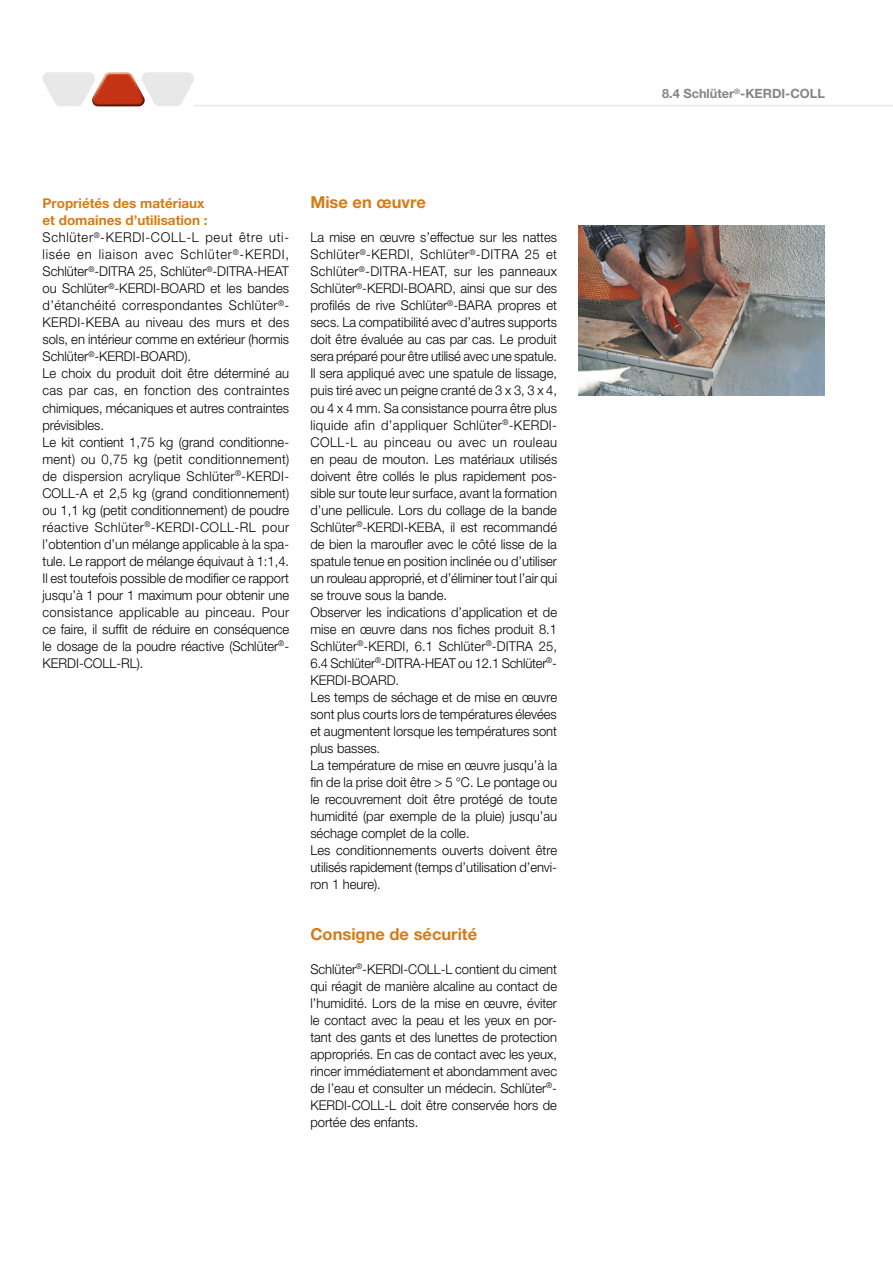
<style>
.page{position:relative;width:893px;height:1263px;background:#fff}
.page>*{position:absolute;margin:0;border:0;box-sizing:border-box;transform-origin:0 0}
.t1{font:700 16.5px "Helvetica Neue LT Pro";color:#d57b16}
.t2{font:300 13.5px/17px "Helvetica Neue LT Pro";color:#000;scale:.96 1}
.t3{font:700 12.75px "Helvetica Neue LT Pro";color:#858585}
.s1{font-weight:700;color:#d57b16}
</style>
<div class="page">
<hr style="left:194px;top:105px;width:699px;height:1px;background:#e8e8e8">
<svg style="left:43px;top:72px;width:151px;height:34px"></svg>
<img style="left:578px;top:225px;width:247px;height:170px">
<p class="t2" style="left:43px;top:195px;width:259px"><span class="s1">Propriétés des matériaux<br>et domaines d’utilisation :<br></span>Schlüter<sup>®</sup>-KERDI-COLL-L peut être uti&shy;lisée en liaison avec Schlüter<sup>®</sup>-KERDI, Schlüter<sup>®</sup>-DITRA 25, Schlüter<sup>®</sup>-DITRA-HEAT ou Schlüter<sup>®</sup>-KERDI-BOARD et les bandes d’étanchéité correspondantes Schlüter<sup>®</sup>- KERDI-KEBA au niveau des murs et des sols, en intérieur comme en extérieur (hormis Schlüter<sup>®</sup>-KERDI-BOARD).<br>Le choix du produit doit être déterminé au cas par cas, en fonction des contraintes chimiques, mécaniques et autres contraintes prévisibles.<br>Le kit contient 1,75 kg (grand conditionne&shy;ment) ou 0,75 kg (petit conditionnement) de dispersion acrylique Schlüter<sup>®</sup>-KERDI-COLL-A et 2,5 kg (grand conditionnement) ou 1,1 kg (petit conditionnement) de poudre réactive Schlüter<sup>®</sup>-KERDI-COLL-RL pour l’obtention d’un mélange applicable à la spa&shy;tule. Le rapport de mélange équivaut à 1:1,4.<br>Il est toutefois possible de modifier ce rapport jusqu’à 1 pour 1 maximum pour obtenir une consistance applicable au pinceau. Pour ce faire, il suffit de réduire en conséquence le dosage de la poudre réactive (Schlüter<sup>®</sup>- KERDI-COLL-RL).</p>
<p class="t1" style="left:310px;top:192px;width:117px">Mise en œuvre</p>
<p class="t2" style="left:310px;top:229px;width:259px">La mise en œuvre s’effectue sur les nattes Schlüter<sup>®</sup>-KERDI, Schlüter<sup>®</sup>-DITRA 25 et Schlüter<sup>®</sup>-DITRA-HEAT, sur les panneaux Schlüter<sup>®</sup>-KERDI-BOARD, ainsi que sur des profilés de rive Schlüter<sup>®</sup>-BARA propres et secs. La compatibilité avec d’autres supports doit être évaluée au cas par cas. Le produit sera préparé pour être utilisé avec une spatule.<br>Il sera appliqué avec une spatule de lissage, puis tiré avec un peigne cranté de 3 x 3, 3 x 4, ou 4 x 4 mm. Sa consistance pourra être plus liquide afin d’appliquer Schlüter<sup>®</sup>-KERDI-COLL-L au pinceau ou avec un rouleau en peau de mouton. Les matériaux utilisés doivent être collés le plus rapidement pos&shy;sible sur toute leur surface, avant la formation d’une pellicule. Lors du collage de la bande Schlüter<sup>®</sup>-KERDI-KEBA, il est recommandé de bien la maroufler avec le côté lisse de la spatule tenue en position inclinée ou d’utiliser un rouleau approprié, et d’éliminer tout l’air qui se trouve sous la bande.<br>Observer les indications d’application et de mise en œuvre dans nos fiches produit 8.1<br>Schlüter<sup>®</sup>-KERDI, 6.1 Schlüter<sup>®</sup>-DITRA 25, 6.4 Schlüter<sup>®</sup>-DITRA-HEAT ou 12.1 Schlüter<sup>®</sup>- KERDI-BOARD.<br>Les temps de séchage et de mise en œuvre sont plus courts lors de températures élevées et augmentent lorsque les températures sont plus basses.<br>La température de mise en œuvre jusqu’à la fin de la prise doit être &gt; 5 °C. Le pontage ou le recouvrement doit être protégé de toute humidité (par exemple de la pluie) jusqu’au séchage complet de la colle.<br>Les conditionnements ouverts doivent être utilisés rapidement (temps d’utilisation d’envi&shy;ron 1 heure).</p>
<p class="t1" style="left:310px;top:924px;width:168px">Consigne de sécurité</p>
<p class="t2" style="left:310px;top:960px;width:258px;text-align:justify">Schlüter<sup>®</sup>-KERDI-COLL-L contient du ciment qui réagit de manière alcaline au contact de l’humidité. Lors de la mise en œuvre, éviter le contact avec la peau et les yeux en por&shy;tant des gants et des lunettes de protection appropriés. En cas de contact avec les yeux, rincer immédiatement et abondamment avec de l’eau et consulter un médecin. Schlüter<sup>®</sup>- KERDI-COLL-L doit être conservée hors de portée des enfants.</p>
<p class="t3" style="left:662px;top:86px;width:164px">8.4 Schlüter<sup>®</sup>-KERDI-COLL</p>
</div>
